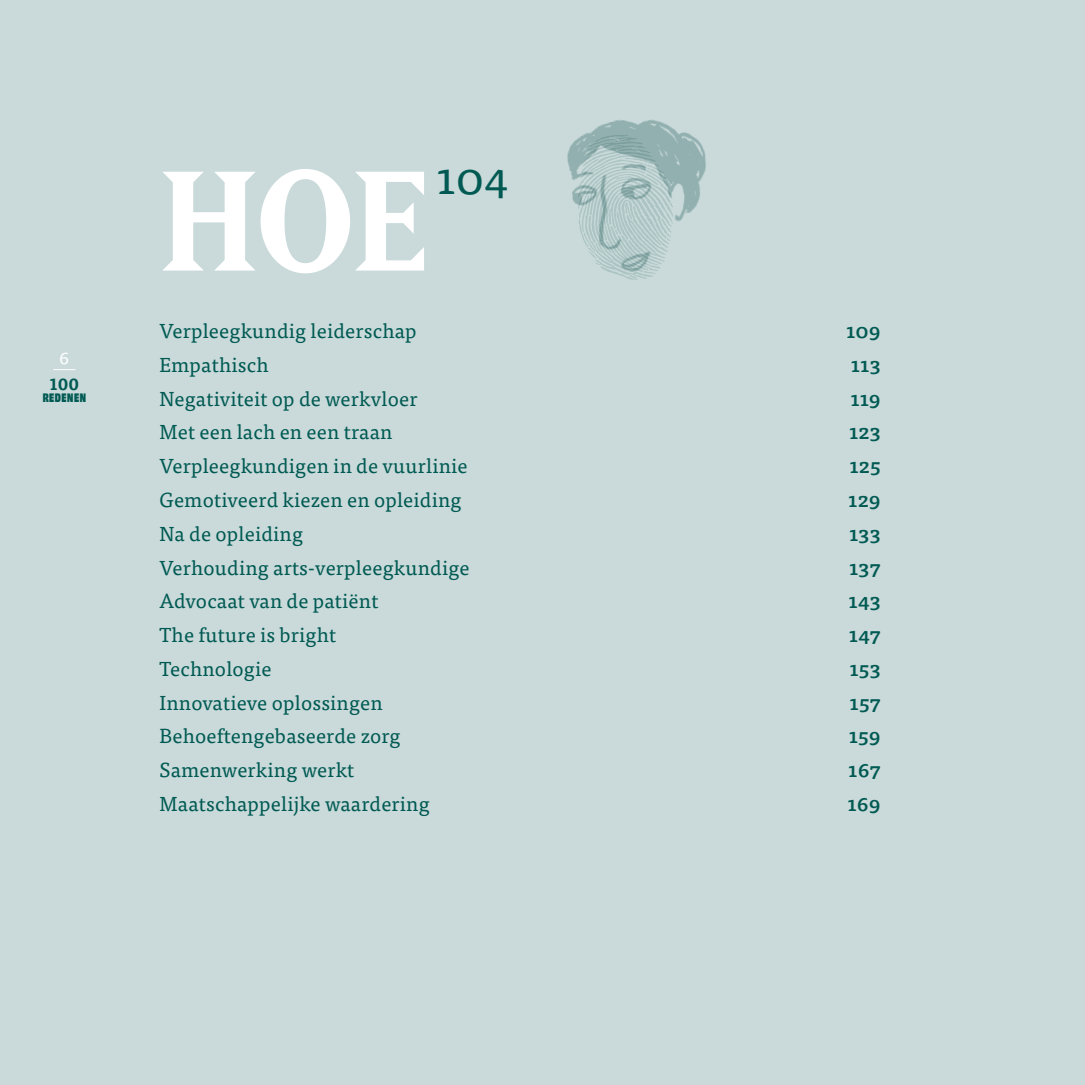
<style>
.page{position:relative;width:1085px;height:1085px;background:#fff}
.page>*{position:absolute;margin:0;border:0;box-sizing:border-box;transform-origin:0 0}
.t1{font:700 139.5px "Matrix IIOT";color:#fff}
.t2{font:45px "Tisa Pro";color:#005a53}
.t3{font:20.25px "Tisa Pro";letter-spacing:.01em;color:#005a53}
.t4{font:500 20.25px "Tisa Pro";letter-spacing:.01em;color:#005a53}
.t5{font:18px "Tisa Pro";color:#fff}
.t6{font:700 16.43px "Tisa Pro";color:#005a53}
.t7{font:11.47px "Obviously Narw Blck";letter-spacing:.05em;color:#005a53}
</style>
<div class="page">
<div style="left:0;top:0;width:1084px;height:1084px;background:#cadada"></div>
<svg style="left:54px;top:369px;width:21px;height:1px"></svg>
<img style="left:567px;top:119px;width:139px;height:161px">
<p class="t5" style="left:59px;top:344px;width:12px">6</p>
<p class="t6" style="left:50px;top:370px;width:31px">100</p>
<p class="t7" style="left:43px;top:389px;width:45px">REDENEN</p>
<h1 class="t1" style="left:159px;top:136px;width:270px">HOE</h1>
<h2 class="t2" style="left:437px;top:145px;width:73px">104</h2>
<p class="t3" style="left:159px;top:316px;width:259px">Verpleegkundig leiderschap</p>
<p class="t4" style="left:845px;top:315px;width:36px">109</p>
<p class="t3" style="left:159px;top:350px;width:111px">Empathisch</p>
<p class="t4" style="left:850px;top:349px;width:31px">113</p>
<p class="t3" style="left:159px;top:383px;width:259px">Negativiteit op de werkvloer</p>
<p class="t4" style="left:850px;top:383px;width:32px">119</p>
<p class="t3" style="left:159px;top:417px;width:234px">Met een lach en een traan</p>
<p class="t4" style="left:849px;top:416px;width:33px">123</p>
<p class="t3" style="left:159px;top:451px;width:309px">Verpleegkundigen in de vuurlinie</p>
<p class="t4" style="left:849px;top:450px;width:33px">125</p>
<p class="t3" style="left:159px;top:485px;width:303px">Gemotiveerd kiezen en opleiding</p>
<p class="t4" style="left:848px;top:484px;width:34px">129</p>
<p class="t3" style="left:159px;top:518px;width:145px">Na de opleiding</p>
<p class="t4" style="left:849px;top:518px;width:33px">133</p>
<p class="t3" style="left:159px;top:552px;width:311px">Verhouding arts-verpleegkundige</p>
<p class="t4" style="left:849px;top:551px;width:33px">137</p>
<p class="t3" style="left:159px;top:586px;width:220px">Advocaat van de patiënt</p>
<p class="t4" style="left:848px;top:585px;width:34px">143</p>
<p class="t3" style="left:159px;top:620px;width:178px">The future is bright</p>
<p class="t4" style="left:848px;top:619px;width:33px">147</p>
<p class="t3" style="left:159px;top:653px;width:113px">Technologie</p>
<p class="t4" style="left:849px;top:653px;width:33px">153</p>
<p class="t3" style="left:159px;top:687px;width:225px">Innovatieve oplossingen</p>
<p class="t4" style="left:849px;top:686px;width:33px">157</p>
<p class="t3" style="left:159px;top:721px;width:242px">Behoeftengebaseerde zorg</p>
<p class="t4" style="left:848px;top:720px;width:34px">159</p>
<p class="t3" style="left:159px;top:755px;width:196px">Samenwerking werkt</p>
<p class="t4" style="left:848px;top:754px;width:34px">167</p>
<p class="t3" style="left:159px;top:788px;width:272px">Maatschappelijke waardering</p>
<p class="t4" style="left:847px;top:788px;width:35px">169</p>
</div>
